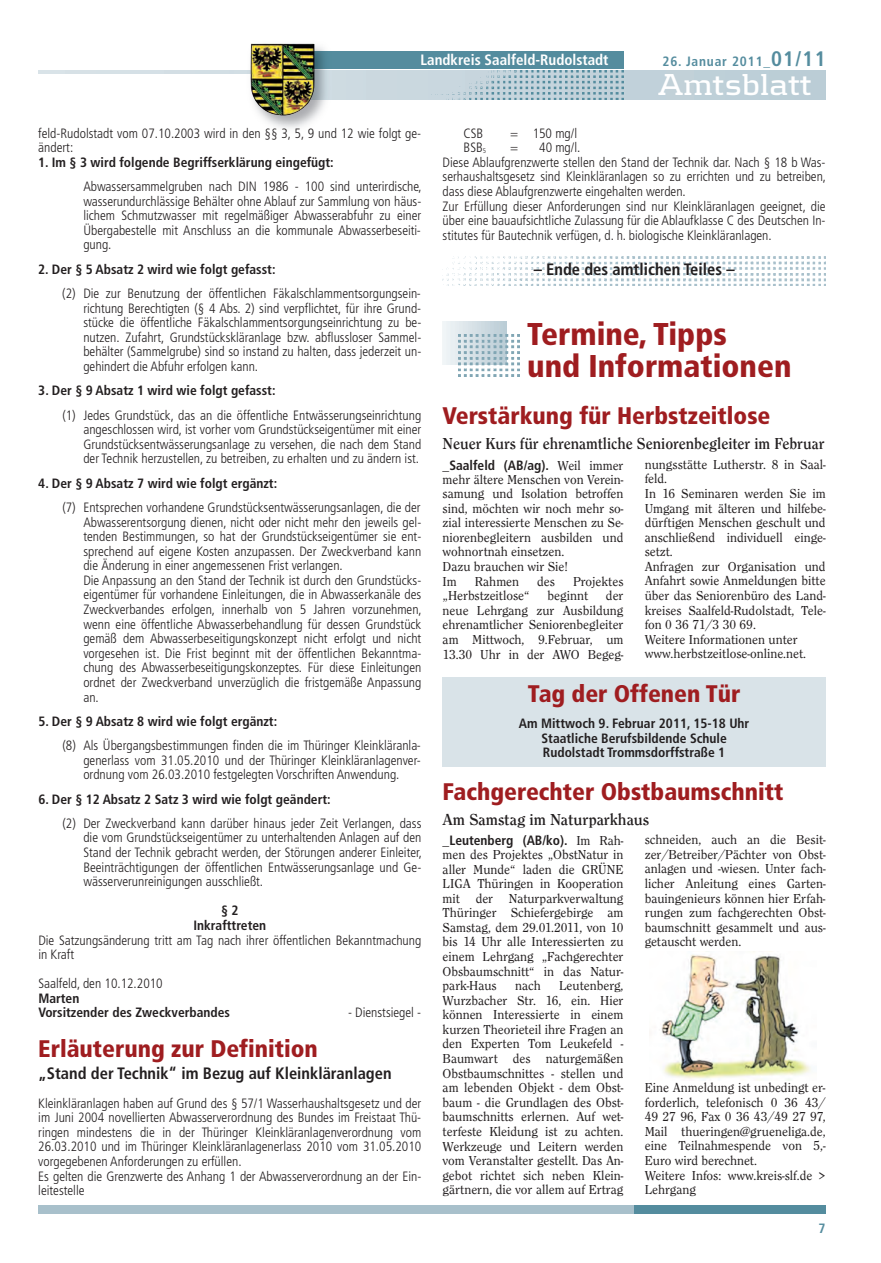
<style>
.page{position:relative;width:881px;height:1263px;background:#fff}
.page>*{position:absolute;margin:0;border:0;box-sizing:border-box;transform-origin:0 0}
.t1{font:900 condensed 31.5px/31.5px "Frutiger";color:#9f1d20}
.t2{font:700 31.5px "Kontrapunkt";color:#fff}
.t3{font:900 condensed 24px "Frutiger";color:#9f1d20}
.t4{font:700 condensed 16.5px "Frutiger";color:#231f20}
.t5{font:700 16.5px "Clearface Itc T";color:#231f20;scale:.96 1}
.t6{font:700 16.5px "Clearface Itc T";color:#231f20}
.t7{font:700 condensed 15px "Frutiger";color:#fff}
.t8{font:300 condensed 13.5px/14.5px "Frutiger";color:#231f20}
.t9{font:13.5px/14.5px "Clearface Itc T";color:#231f20;text-align:justify}
.t10{font:700 condensed 13.5px/14.5px "Frutiger";color:#231f20;text-align:center}
.t11{font:700 condensed 13.5px "Frutiger";letter-spacing:.06em;color:#548c9e}
.s1{font-size:21px}
.s2{font-size:6.75px}
.s3{font-family:"Clearface Itc T";font-weight:400;font-stretch:normal}
</style>
<div class="page">
<div style="left:38px;top:1205px;width:598px;height:9px;background:#a8c0cb"></div>
<div style="left:634px;top:1205px;width:191px;height:9px;background:#548c9e"></div>
<svg style="left:38px;top:70px;width:787px;height:30px;background:#c3d2da"></svg>
<div style="left:38px;top:74px;width:224px;height:28px;background:#fff"></div>
<img style="left:421px;top:70px;width:202px;height:30px">
<div style="left:287px;top:51px;width:336px;height:17px;background:#548c9e"></div>
<img style="left:314px;top:44px;width:31px;height:26px">
<img style="left:314px;top:70px;width:31px;height:30px">
<img style="left:234px;top:70px;width:16px;height:4px">
<img style="left:314px;top:51px;width:31px;height:17px">
<img style="left:250px;top:43px;width:64px;height:73px">
<img style="left:442px;top:256px;width:383px;height:30px">
<div style="left:442px;top:322px;width:64px;height:42px;background:linear-gradient(to right,#f2f6f8,#bbcdd6)"></div>
<img style="left:458px;top:334px;width:61px;height:43px">
<div style="left:442px;top:677px;width:383px;height:90px;background:#d9e3e8"></div>
<img style="left:661px;top:951px;width:150px;height:129px">
<p class="t7" style="left:420px;top:53px;width:189px">Landkreis Saalfeld-Rudolstadt</p>
<p class="t11" style="left:662px;top:56px;width:165px">26. Januar 2011_<span class="s1">01/11</span></p>
<h1 class="t2" style="left:658px;top:74px;width:155px">Amtsblatt</h1>
<p class="t8" style="left:38px;top:127px;width:384px">feld-Rudolstadt vom 07.10.2003 wird in den §§ 3, 5, 9 und 12 wie folgt ge&shy;ändert:</p>
<p class="t10" style="left:38px;top:156px;width:297px">1. Im § 3 wird folgende Begriffserklärung eingefügt:</p>
<p class="t8" style="left:83px;top:180px;width:340px;text-align:justify">Abwassersammelgruben nach DIN 1986 - 100 sind unterirdische, wasserundurchlässige Behälter ohne Ablauf zur Sammlung von häus&shy;lichem Schmutzwasser mit regelmäßiger Abwasserabfuhr zu einer Übergabestelle mit Anschluss an die kommunale Abwasserbeseiti&shy;gung.</p>
<p class="t10" style="left:38px;top:263px;width:239px">2. Der § 5 Absatz 2 wird wie folgt gefasst:</p>
<p class="t8" style="left:83px;top:287px;width:339px;text-align:justify;text-indent:-21px">(2) Die zur Benutzung der öffentlichen Fäkalschlammentsorgungsein&shy;richtung Berechtigten (§ 4 Abs. 2) sind verpflichtet, für ihre Grund&shy;stücke die öffentliche Fäkalschlammentsorgungseinrichtung zu be&shy;nutzen. Zufahrt, Grundstückskläranlage bzw. abflussloser Sammel&shy;behälter (Sammelgrube) sind so instand zu halten, dass jederzeit un&shy;gehindert die Abfuhr erfolgen kann.</p>
<p class="t10" style="left:38px;top:384px;width:239px">3. Der § 9 Absatz 1 wird wie folgt gefasst:</p>
<p class="t8" style="left:83px;top:409px;width:339px;text-align:justify;text-indent:-21px">(1) Jedes Grundstück, das an die öffentliche Entwässerungseinrichtung angeschlossen wird, ist vorher vom Grundstückseigentümer mit einer Grundstücksentwässerungsanlage zu versehen, die nach dem Stand der Technik herzustellen, zu betreiben, zu erhalten und zu ändern ist.</p>
<p class="t10" style="left:38px;top:477px;width:240px">4. Der § 9 Absatz 7 wird wie folgt ergänzt:</p>
<p class="t8" style="left:83px;top:501px;width:340px;text-indent:-21px">(7) Entsprechen vorhandene Grundstücksentwässerungsanlagen, die der Abwasserentsorgung dienen, nicht oder nicht mehr den jeweils gel&shy;tenden Bestimmungen, so hat der Grundstückseigentümer sie ent&shy;sprechend auf eigene Kosten anzupassen. Der Zweckverband kann die Änderung in einer angemessenen Frist verlangen.<br>Die Anpassung an den Stand der Technik ist durch den Grundstücks&shy;eigentümer für vorhandene Einleitungen, die in Abwasserkanäle des Zweckverbandes erfolgen, innerhalb von 5 Jahren vorzunehmen, wenn eine öffentliche Abwasserbehandlung für dessen Grundstück gemäß dem Abwasserbeseitigungskonzept nicht erfolgt und nicht vorgesehen ist. Die Frist beginnt mit der öffentlichen Bekanntma&shy;chung des Abwasserbeseitigungskonzeptes. Für diese Einleitungen ordnet der Zweckverband unverzüglich die fristgemäße Anpassung an.</p>
<p class="t10" style="left:38px;top:715px;width:240px">5. Der § 9 Absatz 8 wird wie folgt ergänzt:</p>
<p class="t8" style="left:83px;top:739px;width:339px;text-align:justify;text-indent:-21px">(8) Als Übergangsbestimmungen finden die im Thüringer Kleinkläranla&shy;generlass vom 31.05.2010 und der Thüringer Kleinkläranlagenver&shy;ordnung vom 26.03.2010 festgelegten Vorschriften Anwendung.</p>
<p class="t10" style="left:38px;top:793px;width:294px">6. Der § 12 Absatz 2 Satz 3 wird wie folgt geändert:</p>
<p class="t8" style="left:83px;top:817px;width:340px;text-align:justify;text-indent:-21px">(2) Der Zweckverband kann darüber hinaus jeder Zeit Verlangen, dass die vom Grundstückseigentümer zu unterhaltenden Anlagen auf den Stand der Technik gebracht werden, der Störungen anderer Einleiter, Beeinträchtigungen der öffentlichen Entwässerungsanlage und Ge&shy;wässerverunreinigungen ausschließt.</p>
<p class="t10" style="left:193px;top:904px;width:74px">§ 2<br>Inkrafttreten</p>
<p class="t8" style="left:38px;top:934px;width:384px">Die Satzungsänderung tritt am Tag nach ihrer öffentlichen Bekanntmachung in Kraft</p>
<p class="t8" style="left:38px;top:977px;width:126px">Saalfeld, den 10.12.2010</p>
<p class="t10" style="left:38px;top:992px;width:193px;text-align:left">Marten<br>Vorsitzender des Zweckverbandes</p>
<p class="t8" style="left:348px;top:1006px;width:75px">- Dienstsiegel -</p>
<h2 class="t3" style="left:38px;top:1039px;width:281px">Erläuterung zur Definition</h2>
<p class="t4" style="left:38px;top:1067px;width:354px">„Stand der Technik“ im Bezug auf Kleinkläranlagen</p>
<p class="t8" style="left:38px;top:1097px;width:384px">Kleinkläranlagen haben auf Grund des § 57/1 Wasserhaushaltsgesetz und der im Juni 2004 novellierten Abwasserverordnung des Bundes im Freistaat Thü&shy;ringen mindestens die in der Thüringer Kleinkläranlagenverordnung vom 26.03.2010 und im Thüringer Kleinkläranlagenerlass 2010 vom 31.05.2010 vorgegebenen Anforderungen zu erfüllen.<br>Es gelten die Grenzwerte des Anhang 1 der Abwasserverordnung an der Ein&shy;leitestelle</p>
<p class="t8" style="left:463px;top:127px;width:21px">CSB</p>
<p class="t8" style="left:510px;top:127px;width:68px">= 150 mg/l</p>
<p class="t8" style="left:463px;top:141px;width:24px">BSB<span class="s2">5</span></p>
<p class="t8" style="left:510px;top:141px;width:10px">=</p>
<p class="t8" style="left:442px;top:141px;width:385px;text-indent:96px">40 mg/l.<br>Diese Ablaufgrenzwerte stellen den Stand der Technik dar. Nach § 18 b Was&shy;serhaushaltsgesetz sind Kleinkläranlagen so zu errichten und zu betreiben, dass diese Ablaufgrenzwerte eingehalten werden.<br>Zur Erfüllung dieser Anforderungen sind nur Kleinkläranlagen geeignet, die über eine bauaufsichtliche Zulassung für die Ablaufklasse C des Deutschen In&shy;stitutes für Bautechnik verfügen, d. h. biologische Kleinkläranlagen.</p>
<p class="t4" style="left:533px;top:263px;width:202px">– Ende des amtlichen Teiles –</p>
<h1 class="t1" style="left:527px;top:321px;width:266px">Termine, Tipps<br>und Informationen</h1>
<h2 class="t3" style="left:442px;top:406px;width:329px">Verstärkung für Herbstzeitlose</h2>
<p class="t5" style="left:442px;top:434px;width:399px">Neuer Kurs für ehrenamtliche Seniorenbegleiter im Februar</p>
<p class="t10" style="left:442px;top:459px;width:182px">_Saalfeld (AB/ag). <span class="s3">Weil immer</span></p>
<p class="t9" style="left:442px;top:472px;width:182px;text-align:left">mehr ältere Menschen von Verein&shy;samung und Isolation betroffen sind, möchten wir noch mehr so&shy;zial interessierte Menschen zu Se&shy;niorenbegleitern ausbilden und wohnortnah einsetzen.<br>Dazu brauchen wir Sie!<br>Im</p>
<p class="t9" style="left:644px;top:457px;width:182px;text-align:left">nungsstätte Lutherstr. 8 in Saal&shy;feld.<br>In 16 Seminaren werden Sie im<br>Umgang mit älteren und hilfebe&shy;dürftigen Menschen geschult und anschließend individuell einge&shy;setzt.<br>Anfragen zur Organisation und<br>Anfahrt sowie Anmeldungen bitte über das Seniorenbüro des Land&shy;kreises Saalfeld-Rudolstadt, Tele&shy;fon 0 36 71/3 30 69.<br>Weitere Informationen unter www.herbstzeitlose-online.net.</p>
<h2 class="t3" style="left:527px;top:684px;width:214px">Tag der Offenen Tür</h2>
<p class="t10" style="left:518px;top:717px;width:232px">Am Mittwoch 9. Februar 2011, 15-18 Uhr<br>Staatliche Berufsbildende Schule<br>Rudolstadt Trommsdorffstraße 1</p>
<h2 class="t3" style="left:442px;top:782px;width:342px">Fachgerechter Obstbaumschnitt</h2>
<p class="t6" style="left:442px;top:810px;width:208px">Am Samstag im Naturparkhaus</p>
<p class="t10" style="left:442px;top:834px;width:182px">_Leutenberg (AB/ko). <span class="s3">Im Rah-</span></p>
<p class="t9" style="left:442px;top:847px;width:182px">men des Projektes „ObstNatur in aller Munde“ laden die GRÜNE LIGA Thüringen in Kooperation mit der Naturparkverwaltung Thüringer Schiefergebirge am Samstag, dem 29.01.2011, von 10 bis 14 Uhr alle Interessierten zu einem Lehrgang „Fachgerechter Obsbaumschnitt“ in das Natur&shy;park-Haus</p>
<p class="t9" style="left:474px;top:574px;width:46px">Rahmen</p>
<p class="t9" style="left:537px;top:574px;width:19px">des</p>
<p class="t9" style="left:573px;top:574px;width:52px">Projektes</p>
<p class="t9" style="left:442px;top:588px;width:88px">„Herbstzeitlose“</p>
<p class="t9" style="left:547px;top:588px;width:42px">beginnt</p>
<p class="t9" style="left:442px;top:588px;width:182px;text-indent:163px">der neue Lehrgang zur Ausbildung ehrenamtlicher Seniorenbegleiter am Mittwoch, 9.Februar, um 13.30 Uhr in der AWO Begeg-</p>
<p class="t9" style="left:644px;top:832px;width:182px">schneiden, auch an die Besit&shy;zer/Betreiber/Pächter von Obst&shy;anlagen und -wiesen. Unter fach&shy;licher Anleitung eines Garten&shy;bauingenieurs können hier Erfah&shy;rungen zum fachgerechten Obst&shy;baumschnitt gesammelt und aus&shy;getauscht werden.</p>
<p class="t9" style="left:442px;top:978px;width:182px;text-indent:116px">Leutenberg, Wurzbacher Str. 16, ein. Hier können Interessierte in einem kurzen Theorieteil ihre Fragen an den Experten Tom Leukefeld - Baumwart des naturgemäßen Obstbaumschnittes - stellen und am lebenden Objekt - dem Obst&shy;baum - die Grundlagen des Obst&shy;baumschnitts erlernen. Auf wet&shy;terfeste Kleidung ist zu achten.<br>Werkzeuge und Leitern werden vom Veranstalter gestellt. Das An&shy;gebot richtet sich neben Klein&shy;gärtnern, die vor allem auf Ertrag</p>
<p class="t9" style="left:515px;top:978px;width:27px">nach</p>
<p class="t9" style="left:644px;top:1080px;width:182px;text-align:left">Eine Anmeldung ist unbedingt er&shy;forderlich, telefonisch 0 36 43/<br>49 27 96, Fax 0 36 43/49 27 97,<br>Mail thueringen@grueneliga.de, eine Teilnahmespende von 5,-<br>Euro wird berechnet.<br>Weitere Infos: www.kreis-slf.de &gt;<br>Lehrgang</p>
<p class="t11" style="left:818px;top:1222px;width:9px">7</p>
</div>
